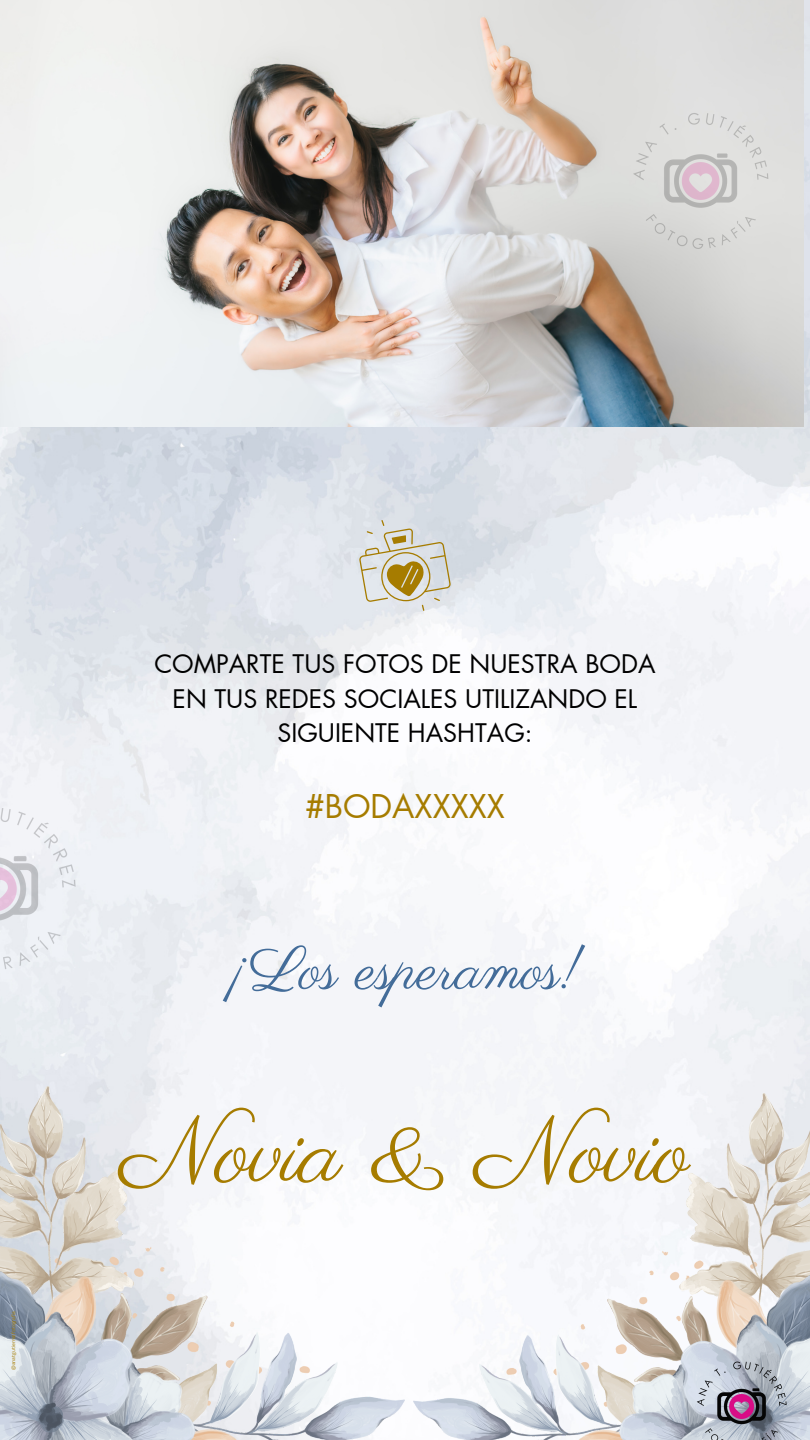
<style>
.page{position:relative;width:810px;height:1440px;background:#fff}
.page>*{position:absolute;margin:0;border:0;box-sizing:border-box;transform-origin:0 0}
.t1{font:93.8px "Parisienne";color:#a67c00}
.t2{font:60px "Parisienne";color:#436c99}
.t3{font:32px "Futura LT Pro";color:#a67c00}
.t4{font:25px/34.5px "Futura LT Pro";color:#000;text-align:center}
.t5{font:4.9px "Canva Sans";color:#a67c00}
</style>
<div class="page">
<img style="left:0;top:1086px;width:405px;height:354px">
<img style="left:414px;top:1094px;width:396px;height:346px">
<img style="left:694px;top:1359px;width:95px;height:81px">
<img style="left:0;top:0;width:804px;height:427px">
<img style="left:629px;top:110px;width:143px;height:142px">
<svg style="left:359px;top:520px;width:92px;height:91px"></svg>
<img style="left:0;top:803px;width:79px;height:171px">
<p class="t5" style="left:10px;top:1370px;width:60px;rotate:-90deg">@anatgutierrezfotografia</p>
<p class="t4" style="left:154px;top:648px;width:503px">COMPARTE TUS FOTOS DE NUESTRA BODA<br>EN TUS REDES SOCIALES UTILIZANDO EL<br>SIGUIENTE HASHTAG:</p>
<p class="t3" style="left:305px;top:792px;width:201px">#BODAXXXXX</p>
<h2 class="t2" style="left:227px;top:933px;width:356px">¡Los esperamos!</h2>
<h1 class="t1" style="left:121px;top:1095px;width:570px">Novia &amp; Novio</h1>
</div>
